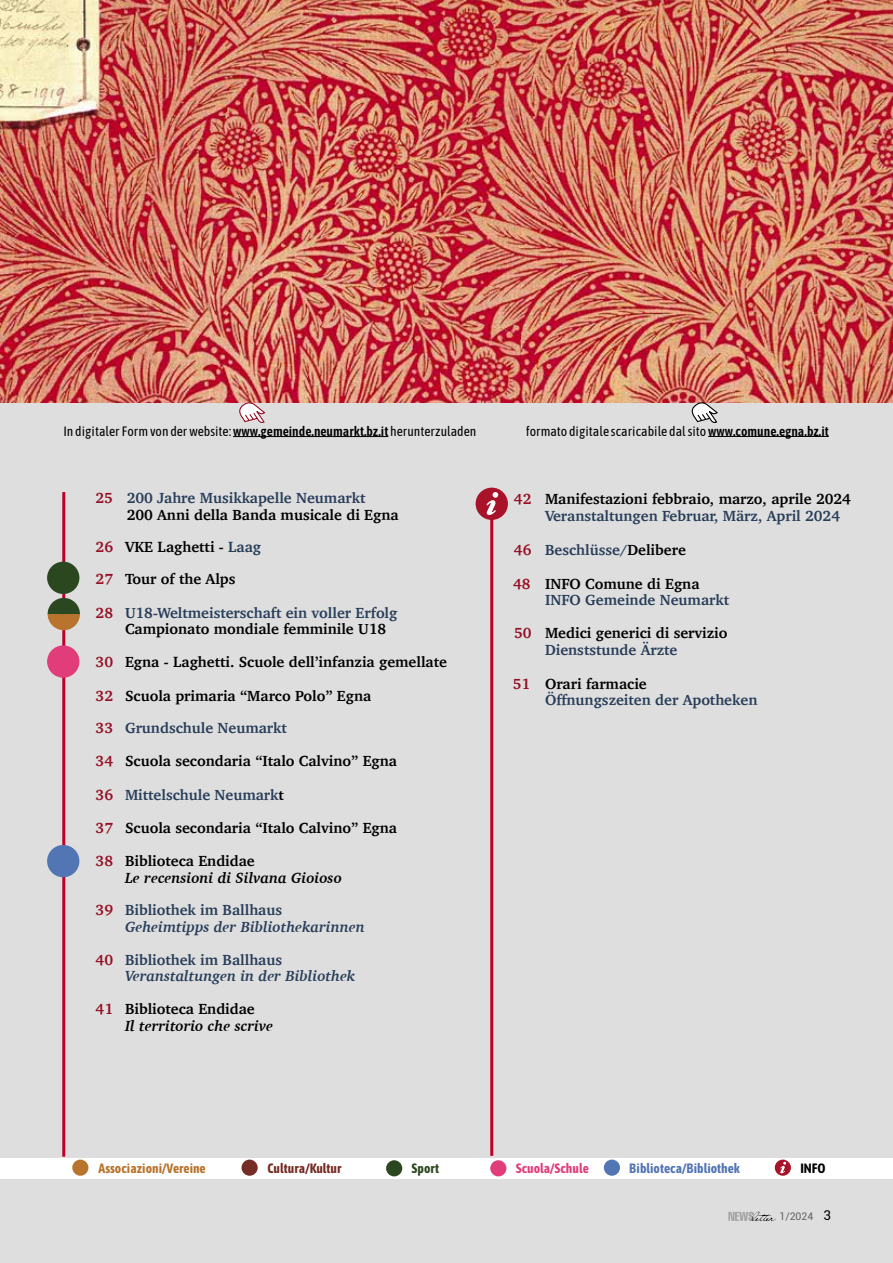
<style>
.page{position:relative;width:893px;height:1263px;background:#fff}
.page>*{position:absolute;margin:0;border:0;box-sizing:border-box;transform-origin:0 0}
.t1{font:700 15px/32.5px "Charter";color:#000}
.t2{font:700 15px/16.5px "Charter";color:#283d59}
.t3{font:italic 700 15px "Charter";color:#283d59}
.t4{font:italic 700 15px "Charter";color:#000}
.t5{font:700 15px "Charter";color:#951025}
.t6{font:13.5px "Asap Condensed";color:#000}
.t7{font:700 13.5px "Asap Condensed";color:#5275b4}
.t8{font:700 13.5px "Asap Condensed";color:#b8732c}
.t9{font:700 13.5px "Asap Condensed";color:#742c25}
.t10{font:700 13.5px "Asap Condensed";color:#e03d7a}
.t11{font:700 13.5px "Asap Condensed";color:#2b471f}
.t12{font:700 13.5px "Asap Condensed";color:#000}
.t13{font:10.5px "Roboto";color:#636363}
.s1{font-weight:600}
.s2{color:#951025}
.s3{color:#283d59}
.s4{color:#000}
.s5{font-size:13.5px;color:#000}
</style>
<div class="page">
<img style="left:1px;top:0;width:892px;height:403px">
<div style="left:0;top:403px;width:893px;height:860px;background:#dedede"></div>
<div style="left:0;top:1158px;width:893px;height:20px;background:#fff"></div>
<hr style="left:233px;top:436px;width:155px;height:1px;background:#000">
<svg style="left:238px;top:402px;width:28px;height:21px"></svg>
<svg style="left:690px;top:402px;width:28px;height:21px"></svg>
<hr style="left:708px;top:436px;width:121px;height:1px;background:#000">
<div style="left:72px;top:1159px;width:16px;height:17px;background:#b8732c;border-radius:50%"></div>
<hr style="left:490px;top:490px;width:3px;height:666px;background:#be0027">
<hr style="left:62px;top:492px;width:3px;height:665px;background:#be0027">
<div style="left:47px;top:845px;width:32px;height:32px;background:#5275b4;border-radius:50%"></div>
<div style="left:47px;top:645px;width:32px;height:33px;background:#e03d7a;border-radius:50%"></div>
<div style="left:47px;top:562px;width:32px;height:32px;background:#2b471f;border-radius:50%"></div>
<div style="left:242px;top:1159px;width:16px;height:17px;background:#742c25;border-radius:50%"></div>
<div style="left:490px;top:1160px;width:16px;height:16px;background:#e03d7a;border-radius:50%"></div>
<div style="left:386px;top:1160px;width:16px;height:16px;background:#2b471f;border-radius:50%"></div>
<div style="left:604px;top:1159px;width:16px;height:17px;background:#5275b4;border-radius:50%"></div>
<svg style="left:48px;top:598px;width:32px;height:32px"></svg>
<svg style="left:728px;top:1211px;width:48px;height:10px"></svg>
<div style="left:476px;top:488px;width:32px;height:32px;background:#a9132a;border-radius:50%"></div>
<svg style="left:487px;top:492px;width:11px;height:23px"></svg>
<svg style="left:775px;top:1159px;width:16px;height:17px"></svg>
<svg style="left:780px;top:1162px;width:6px;height:11px"></svg>
<p class="t6" style="left:63px;top:422px;width:414px">In digitaler Form von der website: <span class="s1">www.gemeinde.neumarkt.bz.it</span> herunterzuladen</p>
<p class="t6" style="left:526px;top:422px;width:304px">formato digitale scaricabile dal sito <span class="s1">www.comune.egna.bz.it</span></p>
<p class="t2" style="left:127px;top:490px;width:240px">200 Jahre Musikkapelle Neumarkt</p>
<p class="t1" style="left:127px;top:498px;width:273px">200 Anni della Banda musicale di Egna</p>
<p class="t5" style="left:95px;top:485px;width:19px">25</p>
<p class="t1" style="left:96px;top:530px;width:167px"><span class="s2">26</span> VKE Laghetti - <span class="s3">Laag</span></p>
<p class="t1" style="left:96px;top:563px;width:141px"><span class="s2">27</span> Tour of the Alps</p>
<p class="t2" style="left:125px;top:604px;width:274px">U18-Weltmeisterschaft ein voller Erfolg</p>
<p class="t1" style="left:125px;top:612px;width:263px">Campionato mondiale femminile U18</p>
<p class="t5" style="left:96px;top:599px;width:19px">28</p>
<p class="t1" style="left:96px;top:645px;width:353px"><span class="s2">30</span> Egna - Laghetti. Scuole dell’infanzia gemellate</p>
<p class="t1" style="left:96px;top:679px;width:303px"><span class="s2">32</span> Scuola primaria “Marco Polo” Egna<br><span class="s2">33</span> <span class="s3">Grundschule Neumarkt<br></span><span class="s2">34</span> Scuola secondaria “Italo Calvino” Egna</p>
<p class="t2" style="left:96px;top:786px;width:190px"><span class="s2">36</span> Mittelschule Neumark<span class="s4">t</span></p>
<p class="t1" style="left:125px;top:811px;width:274px;text-indent:-29px"><span class="s2">37</span> Scuola secondaria “Italo Calvino” Egna<br>Biblioteca Endidae</p>
<p class="t4" style="left:125px;top:865px;width:218px">Le recensioni di Silvana Gioioso</p>
<p class="t5" style="left:96px;top:848px;width:19px">38</p>
<p class="t5" style="left:96px;top:897px;width:19px">39</p>
<p class="t2" style="left:125px;top:902px;width:159px">Bibliothek im Ballhaus</p>
<p class="t3" style="left:125px;top:914px;width:241px">Geheimtipps der Bibliothekarinnen</p>
<p class="t5" style="left:96px;top:947px;width:19px">40</p>
<p class="t2" style="left:125px;top:951px;width:159px">Bibliothek im Ballhaus</p>
<p class="t3" style="left:125px;top:963px;width:232px">Veranstaltungen in der Bibliothek</p>
<p class="t5" style="left:96px;top:996px;width:19px">41</p>
<p class="t1" style="left:125px;top:992px;width:131px">Biblioteca Endidae</p>
<p class="t4" style="left:125px;top:1013px;width:150px">Il territorio che scrive</p>
<p class="t1" style="left:545px;top:491px;width:307px;line-height:16.5px;text-indent:-31px"><span class="s2">42</span> Manifestazioni febbraio, marzo, aprile 2024<br><span class="s3">Veranstaltungen Februar, März, April 2024</span></p>
<p class="t2" style="left:514px;top:541px;width:173px"><span class="s2">46</span> Beschlüsse/<span class="s4">Delibere</span></p>
<p class="t2" style="left:545px;top:575px;width:185px;text-indent:-32px"><span class="s2">48</span> <span class="s4">INFO Comune di Egna<br></span>INFO Gemeinde Neumarkt</p>
<p class="t1" style="left:545px;top:624px;width:184px;line-height:16.5px;text-indent:-31px"><span class="s2">50</span> Medici generici di servizio<br><span class="s3">Dienststunde Ärzte</span></p>
<p class="t2" style="left:545px;top:675px;width:214px;text-indent:-32px"><span class="s2">51</span> <span class="s4">Orari farmacie<br></span>Öffnungszeiten der Apotheken</p>
<p class="t8" style="left:99px;top:1159px;width:109px">Associazioni/Vereine</p>
<p class="t9" style="left:267px;top:1159px;width:76px">Cultura/Kultur</p>
<p class="t11" style="left:412px;top:1159px;width:29px">Sport</p>
<p class="t10" style="left:516px;top:1159px;width:75px">Scuola/Schule</p>
<p class="t7" style="left:629px;top:1159px;width:112px">Biblioteca/Bibliothek</p>
<p class="t12" style="left:800px;top:1159px;width:27px">INFO</p>
<p class="t13" style="left:779px;top:1208px;width:53px">1/2024 <span class="s5">3</span></p>
</div>
